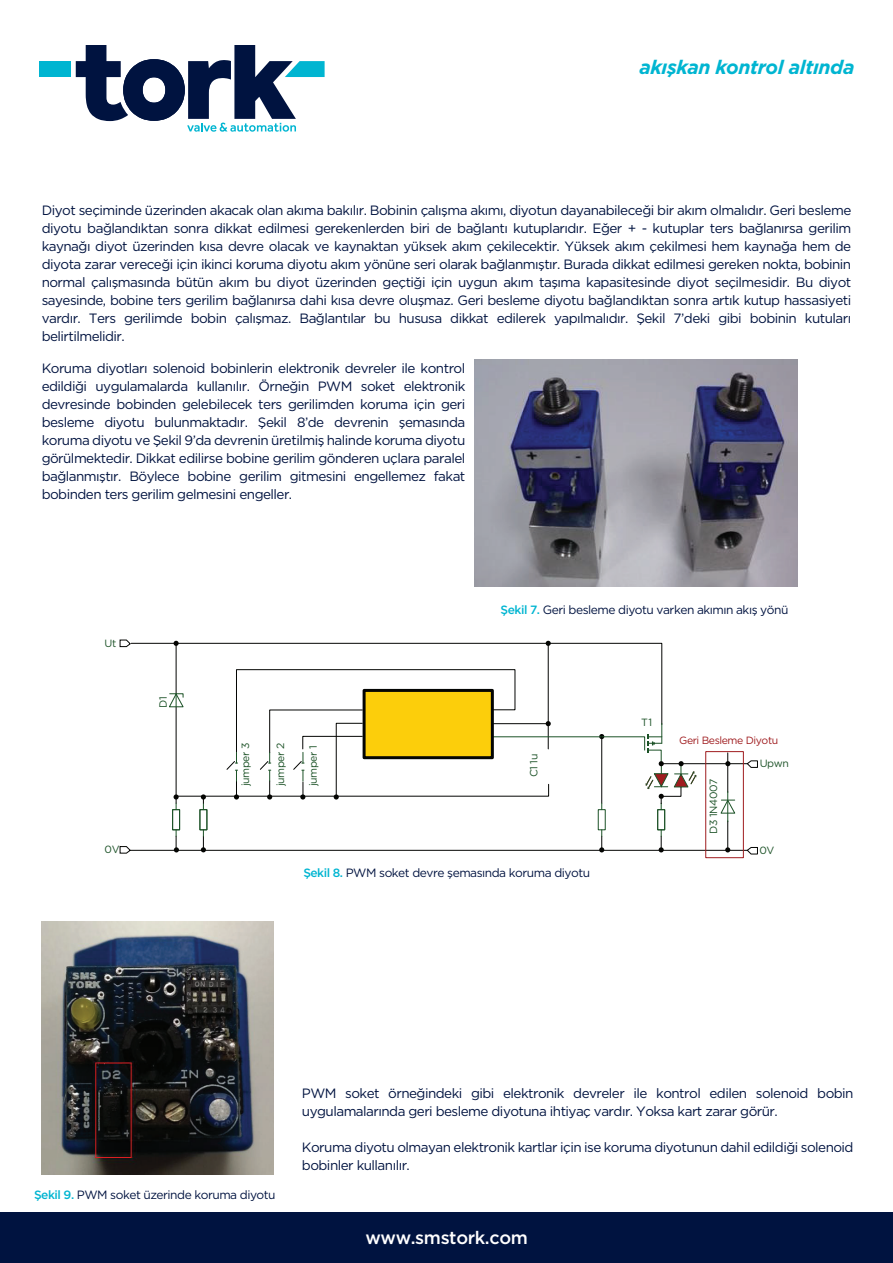
<style>
.page{position:relative;width:893px;height:1263px;background:#fff}
.page>*{position:absolute;margin:0;border:0;box-sizing:border-box;transform-origin:0 0}
.t1{font:italic 700 19.5px "Gotham";letter-spacing:-.02em;color:#00b5d1}
.t2{font:500 18px "Gotham HTF";letter-spacing:-.02em;color:#fff}
.t3{font:13.5px/18px "Gotham HTF";letter-spacing:-.04em;color:#001340;text-align:justify}
.t4{font:12px "Gotham HTF";letter-spacing:-.04em;color:#001340}
.t5{font:10.5px "Gotham HTF";letter-spacing:-.04em;color:#1c5227}
.t6{font:10.5px "Gotham HTF";letter-spacing:-.04em;color:#9f1c1f}
.s1{font-weight:500;color:#00b5d1}
</style>
<div class="page">
<svg style="left:76px;top:45px;width:249px;height:87px"></svg>
<div style="left:39px;top:61px;width:32px;height:16px;background:#00b5d1"></div>
<div style="left:0;top:1212px;width:893px;height:51px;background:#001340"></div>
<img style="left:475px;top:360px;width:323px;height:226px">
<img style="left:42px;top:922px;width:231px;height:252px">
<svg style="left:725px;top:761px;width:5px;height:5px"></svg>
<svg style="left:120px;top:846px;width:11px;height:7px"></svg>
<svg style="left:747px;top:760px;width:11px;height:8px"></svg>
<svg style="left:747px;top:847px;width:11px;height:7px"></svg>
<hr style="left:727px;top:753px;width:1px;height:39px;background:#040503">
<svg style="left:725px;top:821px;width:5px;height:31px"></svg>
<hr style="left:662px;top:763px;width:85px;height:1px;background:#040503">
<hr style="left:727px;top:792px;width:1px;height:30px;background:#1c5227">
<svg style="left:720px;top:800px;width:15px;height:13px"></svg>
<hr style="left:130px;top:850px;width:617px;height:1px;background:#040503">
<svg style="left:599px;top:830px;width:5px;height:22px"></svg>
<div style="left:598px;top:809px;width:7px;height:21px;border:1px solid #1c5227"></div>
<svg style="left:659px;top:830px;width:5px;height:22px"></svg>
<div style="left:657px;top:809px;width:8px;height:21px;border:1px solid #1c5227"></div>
<svg style="left:174px;top:830px;width:5px;height:22px"></svg>
<div style="left:172px;top:809px;width:8px;height:21px;border:1px solid #1c5227"></div>
<svg style="left:201px;top:830px;width:5px;height:22px"></svg>
<div style="left:200px;top:809px;width:7px;height:21px;border:1px solid #1c5227"></div>
<div style="left:705px;top:751px;width:38px;height:107px;border:1px solid #9f1c1f"></div>
<svg style="left:120px;top:639px;width:576px;height:171px"></svg>
<div style="left:363px;top:689px;width:131px;height:70px;background:#fcce0b;border:3px solid #040503"></div>
<h1 class="t1" style="left:639px;top:56px;width:217px">akışkan kontrol altında</h1>
<p class="t3" style="left:42px;top:201px;width:811px">Diyot seçiminde üzerinden akacak olan akıma bakılır. Bobinin çalışma akımı, diyotun dayanabileceği bir akım olmalıdır. Geri besleme diyotu bağlandıktan sonra dikkat edilmesi gerekenlerden biri de bağlantı kutuplarıdır. Eğer + - kutuplar ters bağlanırsa gerilim kaynağı diyot üzerinden kısa devre olacak ve kaynaktan yüksek akım çekilecektir. Yüksek akım çekilmesi hem kaynağa hem de diyota zarar vereceği için ikinci koruma diyotu akım yönüne seri olarak bağlanmıştır. Burada dikkat edilmesi gereken nokta, bobinin normal çalışmasında bütün akım bu diyot üzerinden geçtiği için uygun akım taşıma kapasitesinde diyot seçilmesidir. Bu diyot sayesinde, bobine ters gerilim bağlanırsa dahi kısa devre oluşmaz. Geri besleme diyotu bağlandıktan sonra artık kutup hassasiyeti vardır. Ters gerilimde bobin çalışmaz. Bağlantılar bu hususa dikkat edilerek yapılmalıdır. Şekil 7’deki gibi bobinin kutuları belirtilmelidir.</p>
<p class="t3" style="left:42px;top:359px;width:425px">Koruma diyotları solenoid bobinlerin elektronik devreler ile kontrol edildiği uygulamalarda kullanılır. Örneğin PWM soket elektronik devresinde bobinden gelebilecek ters gerilimden koruma için geri besleme diyotu bulunmaktadır. Şekil 8’de devrenin şemasında koruma diyotu ve Şekil 9’da devrenin üretilmiş halinde koruma diyotu görülmektedir. Dikkat edilirse bobine gerilim gönderen uçlara paralel bağlanmıştır. Böylece bobine gerilim gitmesini engellemez fakat bobinden ters gerilim gelmesini engeller.</p>
<p class="t5" style="left:104px;top:637px;width:14px">Ut</p>
<p class="t5" style="left:157px;top:708px;width:13px;rotate:-90deg">D1</p>
<p class="t5" style="left:104px;top:844px;width:17px">0V</p>
<p class="t4" style="left:501px;top:603px;width:289px"><span class="s1">Şekil 7.</span> Geri besleme diyotu varken akımın akış yönü</p>
<p class="t5" style="left:240px;top:786px;width:45px;rotate:-90deg">jumper 3</p>
<p class="t5" style="left:275px;top:786px;width:45px;rotate:-90deg">jumper 2</p>
<p class="t5" style="left:307px;top:786px;width:42px;rotate:-90deg">jumper 1</p>
<p class="t5" style="left:528px;top:777px;width:25px;rotate:-90deg">C1 1u</p>
<p class="t4" style="left:303px;top:866px;width:288px"><span class="s1">Şekil 8.</span> PWM soket devre şemasında koruma diyotu</p>
<p class="t5" style="left:641px;top:717px;width:13px">T1</p>
<p class="t6" style="left:679px;top:735px;width:101px">Geri Besleme Diyotu</p>
<p class="t5" style="left:708px;top:834px;width:56px;rotate:-90deg">D3 1N4007</p>
<p class="t5" style="left:760px;top:758px;width:31px">Upwn</p>
<p class="t5" style="left:759px;top:844px;width:16px">0V</p>
<p class="t3" style="left:302px;top:1084px;width:553px">PWM soket örneğindeki gibi elektronik devreler ile kontrol edilen solenoid bobin uygulamalarında geri besleme diyotuna ihtiyaç vardır. Yoksa kart zarar görür.</p>
<p class="t3" style="left:302px;top:1138px;width:553px">Koruma diyotu olmayan elektronik kartlar için ise koruma diyotunun dahil edildiği solenoid bobinler kullanılır.</p>
<p class="t4" style="left:34px;top:1188px;width:243px"><span class="s1">Şekil 9.</span> PWM soket üzerinde koruma diyotu</p>
<h2 class="t2" style="left:365px;top:1227px;width:164px">www.smstork.com</h2>
</div>
